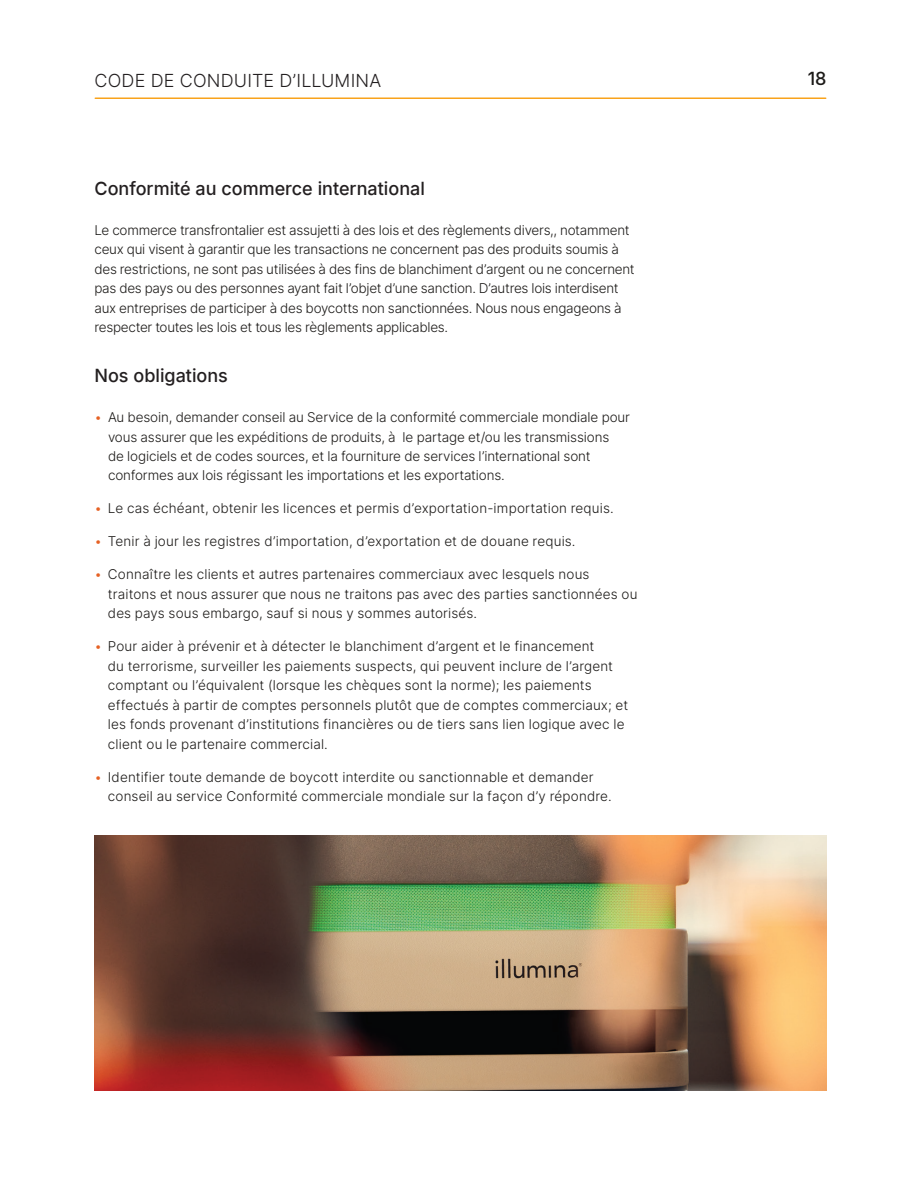
<style>
.page{position:relative;width:918px;height:1188px;background:#fff}
.page>*{position:absolute;margin:0;border:0;box-sizing:border-box;transform-origin:0 0}
.t1{font:500 18px "Inter";color:#231f20}
.t2{font:18px "Inter";letter-spacing:.01em;color:#231f20}
.t3{font:500 18px "Inter";color:#1c1a18}
.t4{font:13.5px/19.5px "Inter";letter-spacing:-.005em;color:#1c1a18}
.s1{color:#e66124}
</style>
<div class="page">
<hr style="left:95px;top:98px;width:731px;height:1px;background:#f9a31b">
<img style="left:94px;top:836px;width:732px;height:255px">
<h1 class="t2" style="left:95px;top:67px;width:288px">CODE DE CONDUITE D’ILLUMINA</h1>
<h1 class="t3" style="left:808px;top:65px;width:20px">18</h1>
<h1 class="t1" style="left:94px;top:175px;width:332px">Conformité au commerce international</h1>
<p class="t4" style="left:94px;top:220px;width:542px">Le commerce transfrontalier est assujetti à des lois et des règlements divers,, notamment ceux qui visent à garantir que les transactions ne concernent pas des produits soumis à des restrictions, ne sont pas utilisées à des fins de blanchiment d’argent ou ne concernent pas des pays ou des personnes ayant fait l’objet d’une sanction. D’autres lois interdisent aux entreprises de participer à des boycotts non sanctionnées. Nous nous engageons à respecter toutes les lois et tous les règlements applicables.</p>
<h1 class="t1" style="left:94px;top:362px;width:135px">Nos obligations</h1>
<p class="t4" style="left:108px;top:407px;width:524px;text-indent:-14px"><span class="s1">•</span> Au besoin, demander conseil au Service de la conformité commerciale mondiale pour vous assurer que les expéditions de produits, à le partage et/ou les transmissions<br>de logiciels et de codes sources, et la fourniture de services l’international sont conformes aux lois régissant les importations et les exportations.</p>
<p class="t4" style="left:94px;top:499px;width:521px"><span class="s1">•</span> Le cas échéant, obtenir les licences et permis d’exportation-importation requis.</p>
<p class="t4" style="left:94px;top:532px;width:483px"><span class="s1">•</span> Tenir à jour les registres d’importation, d’exportation et de douane requis.</p>
<p class="t4" style="left:108px;top:565px;width:531px;text-indent:-13px"><span class="s1">•</span> Connaître les clients et autres partenaires commerciaux avec lesquels nous traitons et nous assurer que nous ne traitons pas avec des parties sanctionnées ou des pays sous embargo, sauf si nous y sommes autorisés.</p>
<p class="t4" style="left:108px;top:637px;width:522px;text-indent:-13px"><span class="s1">•</span> Pour aider à prévenir et à détecter le blanchiment d’argent et le financement<br>du terrorisme, surveiller les paiements suspects, qui peuvent inclure de l’argent comptant ou l’équivalent (lorsque les chèques sont la norme); les paiements effectués à partir de comptes personnels plutôt que de comptes commerciaux; et les fonds provenant d’institutions financières ou de tiers sans lien logique avec le client ou le partenaire commercial.</p>
<p class="t4" style="left:108px;top:767px;width:505px;text-indent:-13px"><span class="s1">•</span> Identifier toute demande de boycott interdite ou sanctionnable et demander conseil au service Conformité commerciale mondiale sur la façon d’y répondre.</p>
</div>
